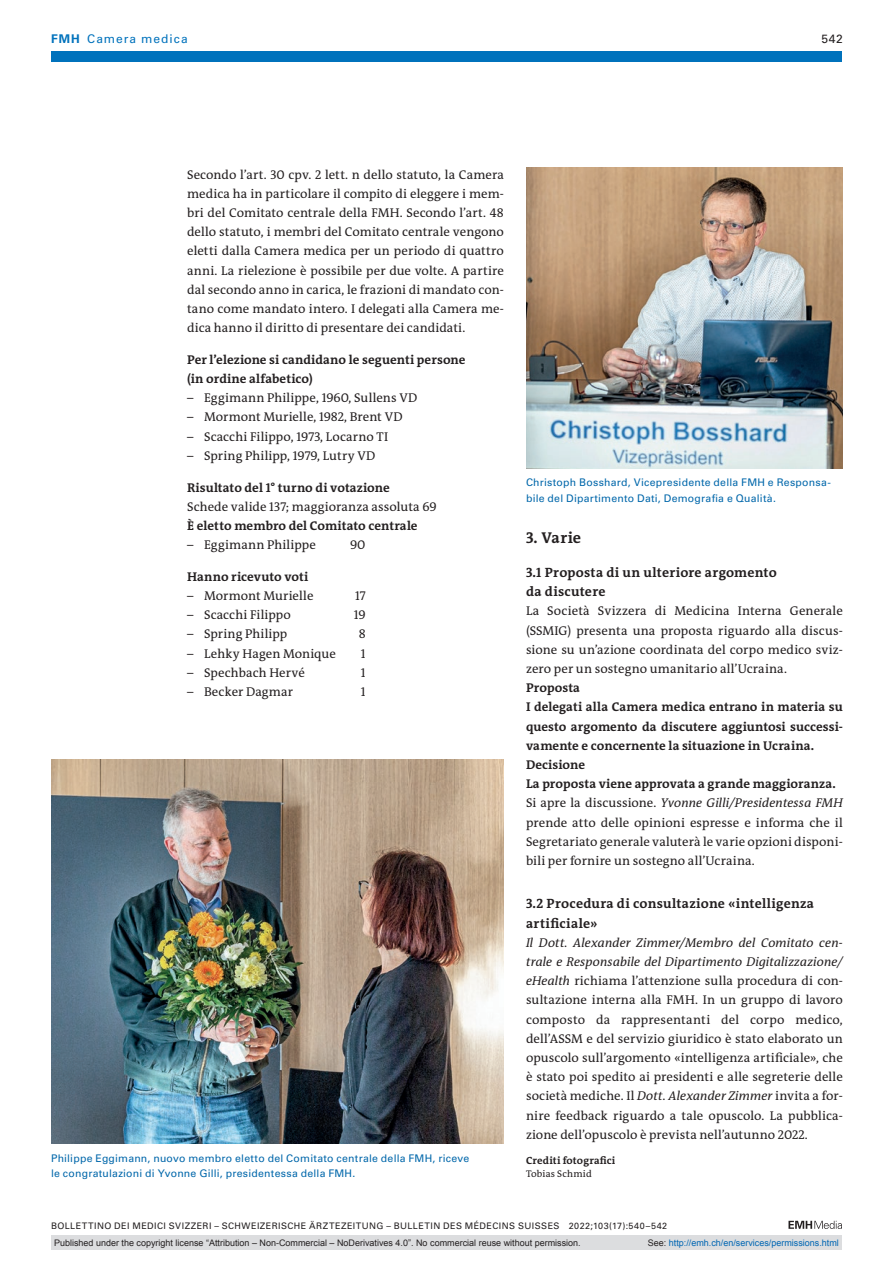
<style>
.page{position:relative;width:893px;height:1263px;background:#fff}
.page>*{position:absolute;margin:0;border:0;box-sizing:border-box;transform-origin:0 0}
.section-h1{font:700 15.75px "The Antiqua B W7";letter-spacing:.015em;color:#231f20}
.section-h2{font:700 13.5px/19.2px "The Antiqua B W7";letter-spacing:.02em;color:#231f20}
.section-pn{font:12.75px/19.2px "The Antiqua B W5 Plain";letter-spacing:.005em;color:#231f20;text-align:justify}
.section-pn-2{font:700 12.75px/19.2px "The Antiqua B W7";letter-spacing:.005em;color:#231f20}
.section-ph{font:12.75px "The Antiqua B W5 Plain";letter-spacing:.005em;color:#231f20}
.t1{font:12px "Univers LT Std";letter-spacing:.085em;color:#0072bc}
.t2{font:12px "Univers LT Std";color:#231f20}
.fig-caption{font:10.5px/15.8px "Univers LT Std";letter-spacing:.02em;color:#0067aa}
.an-credits-title{font:700 10.5px "The Antiqua B W7";letter-spacing:.015em;color:#231f20}
.an-credits{font:9.75px "The Antiqua B W5 Plain";letter-spacing:.015em;color:#231f20}
.t3{font:9px "Arial";color:#231f20}
.t4{font:9px "Univers LT Std";letter-spacing:.05em;color:#231f20}
.t5{font:9px "Arial";color:#0066b3}
.s1{font-weight:700}
.s2{font-style:italic}
.s3{color:#231f20}
</style>
<div class="page">
<svg style="left:788px;top:1221px;width:54px;height:8px"></svg>
<img style="left:51px;top:759px;width:453px;height:385px">
<img style="left:526px;top:168px;width:317px;height:300px">
<div style="left:51px;top:51px;width:791px;height:11px;background:#0072bc"></div>
<div style="left:51px;top:1235px;width:791px;height:15px;background:#dcdddf"></div>
<p class="t1" style="left:51px;top:31px;width:138px"><span class="s1">FMH</span> Camera medica</p>
<p class="t2" style="left:821px;top:31px;width:23px">542</p>
<p class="section-pn" style="left:187px;top:165px;width:318px">Secondo l’art. 30 cpv. 2 lett. n dello statuto, la Camera medica ha in particolare il compito di eleggere i mem&shy;bri del Comitato centrale della FMH. Secondo l’art. 48 dello statuto, i membri del Comitato centrale vengono eletti dalla Camera medica per un periodo di quattro anni. La rielezione è possibile per due volte. A partire dal secondo anno in carica, le frazioni di mandato con&shy;tano come mandato intero. I delegati alla Camera me&shy;dica hanno il diritto di presentare dei candidati.</p>
<p class="section-pn-2" style="left:187px;top:350px;width:280px">Per l’elezione si candidano le seguenti persone (in ordine alfabetico)</p>
<p class="section-ph" style="left:187px;top:390px;width:232px">– Eggimann Philippe, 1960, Sullens VD</p>
<p class="section-ph" style="left:187px;top:409px;width:217px">– Mormont Murielle, 1982, Brent VD</p>
<p class="section-ph" style="left:187px;top:428px;width:203px">– Scacchi Filippo, 1973, Locarno TI</p>
<p class="section-ph" style="left:187px;top:447px;width:190px">– Spring Philipp, 1979, Lutry VD</p>
<p class="section-pn-2" style="left:187px;top:478px;width:204px">Risultato del 1° turno di votazione</p>
<p class="section-pn" style="left:187px;top:497px;width:251px">Schede valide 137; maggioranza assoluta 69</p>
<p class="section-pn-2" style="left:187px;top:516px;width:232px">È eletto membro del Comitato centrale</p>
<p class="section-ph" style="left:187px;top:537px;width:130px">– Eggimann Philippe</p>
<p class="section-ph" style="left:350px;top:537px;width:17px">90</p>
<p class="section-pn-2" style="left:187px;top:567px;width:123px">Hanno ricevuto voti</p>
<p class="section-ph" style="left:187px;top:587px;width:128px">– Mormont Murielle</p>
<p class="section-ph" style="left:355px;top:587px;width:12px">17</p>
<p class="section-ph" style="left:187px;top:607px;width:105px">– Scacchi Filippo</p>
<p class="section-ph" style="left:354px;top:607px;width:13px">19</p>
<p class="section-ph" style="left:187px;top:626px;width:102px">– Spring Philipp</p>
<p class="section-ph" style="left:359px;top:626px;width:8px">8</p>
<p class="section-ph" style="left:187px;top:645px;width:150px">– Lehky Hagen Monique</p>
<p class="section-ph" style="left:361px;top:645px;width:6px">1</p>
<p class="section-ph" style="left:187px;top:664px;width:119px">– Spechbach Hervé</p>
<p class="section-ph" style="left:361px;top:664px;width:6px">1</p>
<p class="section-ph" style="left:187px;top:683px;width:107px">– Becker Dagmar</p>
<p class="section-ph" style="left:361px;top:683px;width:6px">1</p>
<p class="fig-caption" style="left:51px;top:1150px;width:420px">Philippe Eggimann, nuovo membro eletto del Comitato centrale della FMH, riceve le congratulazioni di Yvonne Gilli, presidentessa della FMH.</p>
<p class="fig-caption" style="left:526px;top:474px;width:306px">Christoph Bosshard, Vicepresidente della FMH e Responsa&shy;bile del Dipartimento Dati, Demografia e Qualità.</p>
<p class="section-h1" style="left:526px;top:527px;width:57px">3. Varie</p>
<p class="section-h2" style="left:526px;top:563px;width:252px">3.1 Proposta di un ulteriore argomento da discutere</p>
<p class="section-pn" style="left:526px;top:601px;width:318px">La Società Svizzera di Medicina Interna Generale (SSMIG) presenta una proposta riguardo alla discus&shy;sione su un’azione coordinata del corpo medico sviz&shy;zero per un sostegno umanitario all’Ucraina.</p>
<p class="section-pn-2" style="left:526px;top:678px;width:56px">Proposta</p>
<p class="section-pn-2" style="left:526px;top:697px;width:318px;text-align:justify">I delegati alla Camera medica entrano in materia su questo argomento da discutere aggiuntosi successi&shy;vamente e concernente la situazione in Ucraina.</p>
<p class="section-pn-2" style="left:526px;top:755px;width:61px">Decisione</p>
<p class="section-pn-2" style="left:526px;top:774px;width:311px">La proposta viene approvata a grande maggioranza.</p>
<p class="section-pn" style="left:526px;top:793px;width:318px">Si apre la discussione. <span class="s2">Yvonne Gilli/Presidentessa FMH </span>prende atto delle opinioni espresse e informa che il Segretariato generale valuterà le varie opzioni disponi&shy;bili per fornire un sostegno all’Ucraina.</p>
<p class="section-h2" style="left:526px;top:894px;width:290px">3.2 Procedura di consultazione «intelligenza artificiale»</p>
<p class="section-pn" style="left:526px;top:933px;width:318px"><span class="s2">Il Dott. Alexander Zimmer/Membro del Comitato cen&shy;trale e Responsabile del Dipartimento Digitalizzazione/ eHealth</span> richiama l’attenzione sulla procedura di con&shy;sultazione interna alla FMH. In un gruppo di lavoro composto da rappresentanti del corpo medico, dell’ASSM e del servizio giuridico è stato elaborato un opuscolo sull’argomento «intelligenza artificiale», che è stato poi spedito ai presidenti e alle segreterie delle società mediche. Il <span class="s2">Dott. Alexander Zimmer</span> invita a for&shy;nire feedback riguardo a tale opuscolo. La pubblica&shy;zione dell’opuscolo è prevista nell’autunno 2022.</p>
<p class="an-credits-title" style="left:526px;top:1153px;width:91px">Crediti fotografici</p>
<p class="an-credits" style="left:526px;top:1168px;width:67px">Tobias Schmid</p>
<p class="t4" style="left:51px;top:1220px;width:618px">BOLLETTINO DEI MEDICI SVIZZERI – SCHWEIZERISCHE ÄRZTEZEITUNG – BULLETIN DES MÉDECINS SUISSES 2022;103(17):540–542</p>
<p class="t3" style="left:54px;top:1237px;width:528px">Published under the copyright license “Attribution – Non-Commercial – NoDerivatives 4.0”. No commercial reuse without permission.</p>
<p class="t5" style="left:648px;top:1237px;width:193px"><span class="s3">See:</span> http://emh.ch/en/services/permissions.html</p>
</div>
